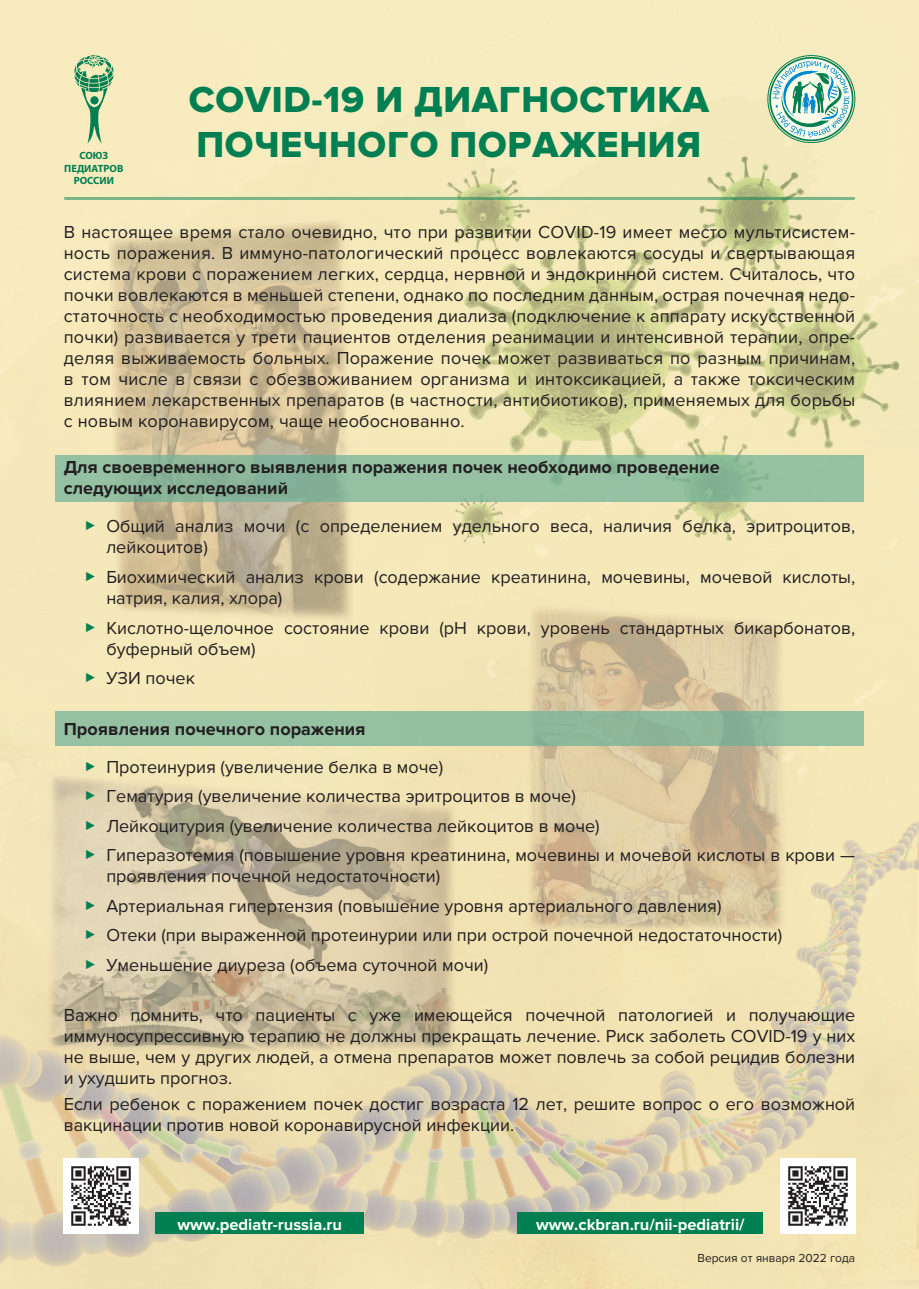
<style>
.page{position:relative;width:919px;height:1289px;background:#fff}
.page>*{position:absolute;margin:0;border:0;box-sizing:border-box;transform-origin:0 0}
.t1{font:37.5px/45px "Proxima Nova Extrabld";letter-spacing:.02em;color:#007f52}
.t2{font:18px/21px "Proxima Nova";color:#231f20}
.t3{font:700 18px/21px "Proxima Nova";color:#231f20}
.t4{font:700 16.5px "Proxima Nova";color:#fff}
.t5{font:12px "Proxima Nova";color:#231f20}
.t6{font:700 10.5px/12.6px "Myriad Pro";color:#007f52;text-align:center}
.s1{font-family:"Newton";color:#007f52}
.s2{font-weight:700}
</style>
<div class="page">
<img style="left:0;top:0;width:918px;height:1288px">
<svg style="left:55px;top:455px;width:808px;height:47px;background:#8fbc9d"></svg>
<div style="left:55px;top:711px;width:808px;height:34px;background:linear-gradient(to right,#96c3a3,#8eb89c)"></div>
<div style="left:155px;top:1212px;width:209px;height:21px;background:#007f52"></div>
<div style="left:517px;top:1212px;width:246px;height:21px;background:#007f52"></div>
<hr style="left:65px;top:197px;width:788px;height:3px;background:#007f52">
<img style="left:780px;top:1158px;width:75px;height:75px">
<img style="left:64px;top:1158px;width:74px;height:75px">
<div style="left:769px;top:57px;width:84px;height:84px;border:2px solid #007f52;border-radius:50%"></div>
<svg style="left:772px;top:61px;width:77px;height:76px;background:#aad3c5"></svg>
<svg style="left:74px;top:55px;width:39px;height:88px;background:#afcc9e"></svg>
<p class="t6" style="left:64px;top:149px;width:61px">СОЮЗ<br>ПЕДИАТРОВ<br>РОССИИ</p>
<h1 class="t1" style="left:189px;top:78px;width:521px">COVID-19 И ДИАГНОСТИКА<br>ПОЧЕЧНОГО ПОРАЖЕНИЯ</h1>
<p class="t2" style="left:64px;top:222px;width:792px;text-align:justify">В настоящее время стало очевидно, что при развитии COVID-19 имеет место мультисистем&shy;ность поражения. В иммуно-патологический процесс вовлекаются сосуды и свертывающая система крови с поражением легких, сердца, нервной и эндокринной систем. Считалось, что почки вовлекаются в меньшей степени, однако по последним данным, острая почечная недо&shy;статочность с необходимостью проведения диализа (подключение к аппарату искусственной почки) развивается у трети пациентов отделения реанимации и интенсивной терапии, опре&shy;деляя выживаемость больных. Поражение почек может развиваться по разным причинам, в том числе в связи с обезвоживанием организма и интоксикацией, а также токсическим влиянием лекарственных препаратов (в частности, антибиотиков), применяемых для борьбы с новым коронавирусом, чаще необоснованно.</p>
<p class="t3" style="left:64px;top:457px;width:657px">Для своевременного выявления поражения почек необходимо проведение следующих исследований</p>
<p class="t2" style="left:106px;top:516px;width:750px;text-indent:-21px"><span class="s1">►</span> Общий анализ мочи (с определением удельного веса, наличия белка, эритроцитов, лейкоцитов)</p>
<p class="t2" style="left:106px;top:567px;width:750px;text-indent:-21px"><span class="s1">►</span> Биохимический анализ крови (содержание креатинина, мочевины, мочевой кислоты, натрия, калия, хлора)</p>
<p class="t2" style="left:106px;top:617px;width:750px;text-indent:-21px"><span class="s1">►</span> Кислотно-щелочное состояние крови (рН крови, уровень стандартных бикарбонатов, буферный объем)</p>
<p class="t2" style="left:85px;top:668px;width:111px"><span class="s1">►</span> УЗИ почек</p>
<p class="t2" style="left:85px;top:710px;width:359px;line-height:38px;text-indent:-21px"><span class="s2">Проявления почечного поражения<br></span><span class="s1">►</span> Протеинурия (увеличение белка в моче)</p>
<p class="t2" style="left:85px;top:781px;width:771px;line-height:29.5px"><span class="s1">►</span> Гематурия (увеличение количества эритроцитов в моче)<br><span class="s1">►</span> Лейкоцитурия (увеличение количества лейкоцитов в моче)<br><span class="s1">►</span> Гиперазотемия (повышение уровня креатинина, мочевины и мочевой кислоты в крови —</p>
<p class="t2" style="left:85px;top:861px;width:698px;line-height:29.5px;text-indent:21px">проявления почечной недостаточности)<br><span class="s1">►</span> Артериальная гипертензия (повышение уровня артериального давления)<br><span class="s1">►</span> Отеки (при выраженной протеинурии или при острой почечной недостаточности) <span class="s1">►</span> Уменьшение диуреза (объема суточной мочи)</p>
<p class="t2" style="left:64px;top:1005px;width:792px;text-align:justify">Важно помнить, что пациенты с уже имеющейся почечной патологией и получающие иммуносупрессивную терапию не должны прекращать лечение. Риск заболеть COVID-19 у них не выше, чем у других людей, а отмена препаратов может повлечь за собой рецидив болезни и ухудшить прогноз.</p>
<p class="t2" style="left:64px;top:1093px;width:792px">Если ребенок с поражением почек достиг возраста 12 лет, решите вопрос о его возможной вакцинации против новой коронавирусной инфекции.</p>
<p class="t4" style="left:177px;top:1214px;width:166px">www.pediatr-russia.ru</p>
<p class="t4" style="left:536px;top:1214px;width:210px">www.ckbran.ru/nii-pediatrii/</p>
<p class="t5" style="left:697px;top:1251px;width:159px">Версия от января 2022 года</p>
</div>
